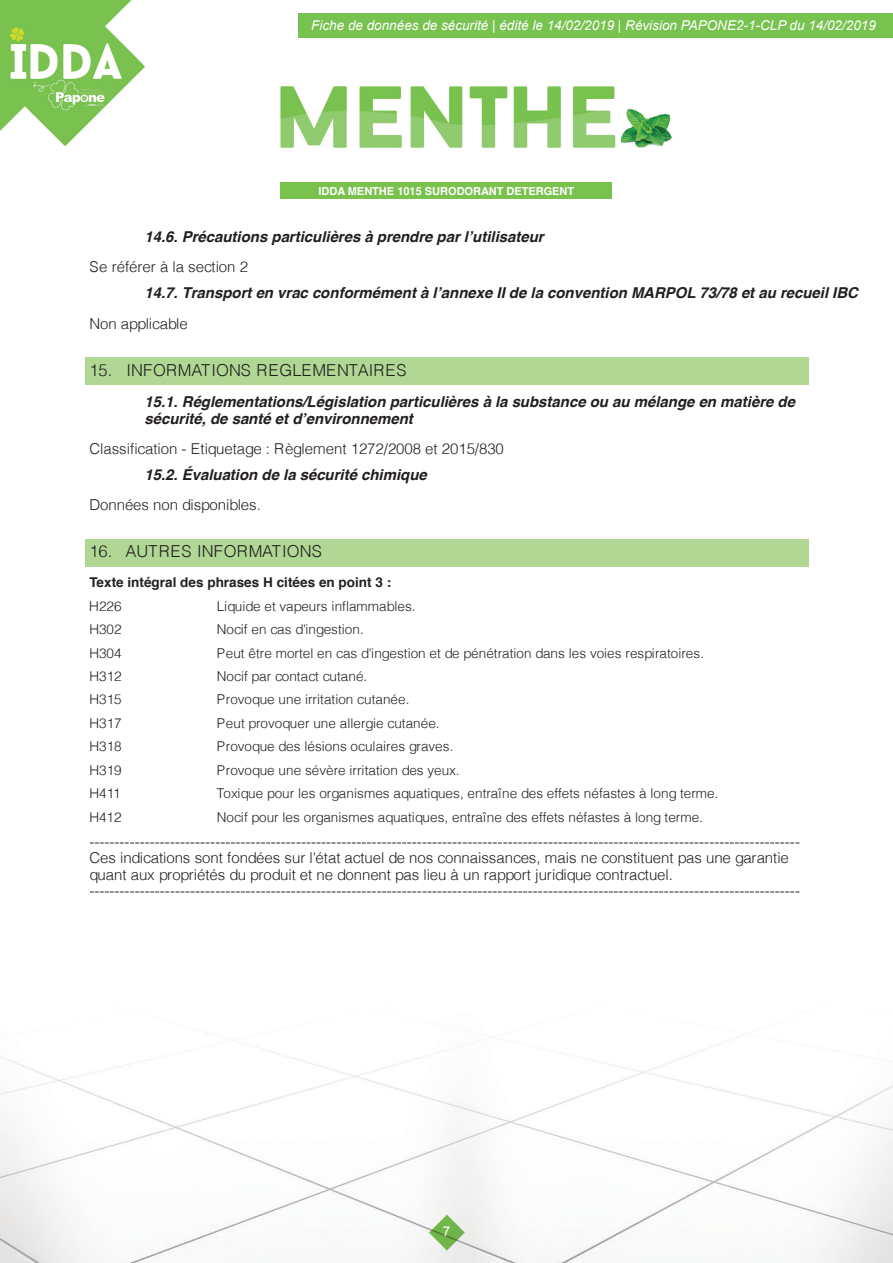
<style>
.page{position:relative;width:893px;height:1263px;background:#fff}
.page>*{position:absolute;margin:0;border:0;box-sizing:border-box;transform-origin:0 0}
.t1{font:300 16.5px "Helvetica";letter-spacing:.005em;color:#231f20}
.t2{font:300 15px/16.5px "Helvetica";letter-spacing:-.005em;color:#231f20}
.t3{font:italic 700 15px/30.6px "Helvetica";color:#231f20}
.t4{font:300 13.5px "Helvetica";letter-spacing:.005em;color:#231f20}
.t5{font:italic 13.5px "Arial";color:#fff}
.t6{font:700 13.5px/23.4px "Helvetica";color:#231f20}
.t7{font:13.5px "Arial";color:#fff}
.t8{font:700 11.1px "Helvetica";color:#fff}
.s1{font-weight:300;font-style:normal}
.s2{font-weight:700;font-style:italic}
.s3{font-weight:300}
</style>
<div class="page">
<img style="left:0;top:1038px;width:893px;height:225px">
<div style="left:85px;top:357px;width:724px;height:27px;background:#b0d794"></div>
<div style="left:85px;top:539px;width:724px;height:27px;background:#b0d794"></div>
<div style="left:281px;top:182px;width:331px;height:16px;background:#7ac24e"></div>
<img style="left:0;top:0;width:145px;height:147px">
<img style="left:280px;top:86px;width:393px;height:62px">
<img style="left:403px;top:1192px;width:87px;height:71px">
<div style="left:298px;top:13px;width:595px;height:25px;background:#78c250"></div>
<p class="t5" style="left:311px;top:17px;width:566px">Fiche de données de sécurité | édité le 14/02/2019 | Révision PAPONE2-1-CLP du 14/02/2019</p>
<p class="t8" style="left:319px;top:182px;width:257px">IDDA MENTHE 1015 SURODORANT DETERGENT</p>
<p class="t3" style="left:89px;top:221px;width:456px;text-indent:55px">14.6. Précautions particulières à prendre par lʼutilisateur<br><span class="s1">Se référer à la section 2</span></p>
<p class="t3" style="left:89px;top:278px;width:770px;text-indent:55px">14.7. Transport en vrac conformément à lʼannexe II de la convention MARPOL 73/78 et au recueil IBC<br><span class="s1">Non applicable</span></p>
<p class="t1" style="left:89px;top:356px;width:319px">15. INFORMATIONS REGLEMENTAIRES</p>
<p class="t3" style="left:145px;top:393px;width:652px;line-height:17px">15.1. Réglementations/Législation particulières à la substance ou au mélange en matière de sécurité, de santé et dʼenvironnement</p>
<p class="t2" style="left:145px;top:435px;width:361px;line-height:26px;text-indent:-55px">Classification - Etiquetage : Règlement 1272/2008 et 2015/830<br><span class="s2">15.2. Évaluation de la sécurité chimique</span></p>
<p class="t2" style="left:89px;top:496px;width:173px">Données non disponibles.</p>
<p class="t1" style="left:89px;top:537px;width:234px">16. AUTRES INFORMATIONS</p>
<p class="t6" style="left:89px;top:571px;width:304px">Texte intégral des phrases H citées en point 3 :<br><span class="s3">H226</span></p>
<p class="t4" style="left:217px;top:594px;width:200px">Liquide et vapeurs inflammables.</p>
<p class="t4" style="left:89px;top:618px;width:34px">H302</p>
<p class="t4" style="left:217px;top:618px;width:149px">Nocif en cas d'ingestion.</p>
<p class="t4" style="left:89px;top:641px;width:34px">H304</p>
<p class="t4" style="left:217px;top:641px;width:489px">Peut être mortel en cas d'ingestion et de pénétration dans les voies respiratoires.</p>
<p class="t4" style="left:89px;top:665px;width:34px">H312</p>
<p class="t4" style="left:217px;top:665px;width:152px">Nocif par contact cutané.</p>
<p class="t4" style="left:89px;top:688px;width:34px">H315</p>
<p class="t4" style="left:217px;top:688px;width:194px">Provoque une irritation cutanée.</p>
<p class="t4" style="left:89px;top:711px;width:34px">H317</p>
<p class="t4" style="left:217px;top:711px;width:224px">Peut provoquer une allergie cutanée.</p>
<p class="t4" style="left:89px;top:735px;width:34px">H318</p>
<p class="t4" style="left:217px;top:735px;width:238px">Provoque des lésions oculaires graves.</p>
<p class="t4" style="left:89px;top:758px;width:34px">H319</p>
<p class="t4" style="left:217px;top:758px;width:244px">Provoque une sévère irritation des yeux.</p>
<p class="t4" style="left:89px;top:782px;width:33px">H411</p>
<p class="t4" style="left:217px;top:782px;width:503px">Toxique pour les organismes aquatiques, entraîne des effets néfastes à long terme.</p>
<p class="t4" style="left:89px;top:805px;width:34px">H412</p>
<p class="t4" style="left:217px;top:805px;width:488px">Nocif pour les organismes aquatiques, entraîne des effets néfastes à long terme.</p>
<p class="t2" style="left:89px;top:832px;width:712px">--------------------------------------------------------------------------------------------------------------------------------------------- Ces indications sont fondées sur l'état actuel de nos connaissances, mais ne constituent pas une garantie quant aux propriétés du produit et ne donnent pas lieu à un rapport juridique contractuel. ---------------------------------------------------------------------------------------------------------------------------------------------</p>
<p class="t7" style="left:443px;top:1222px;width:9px">7</p>
</div>
